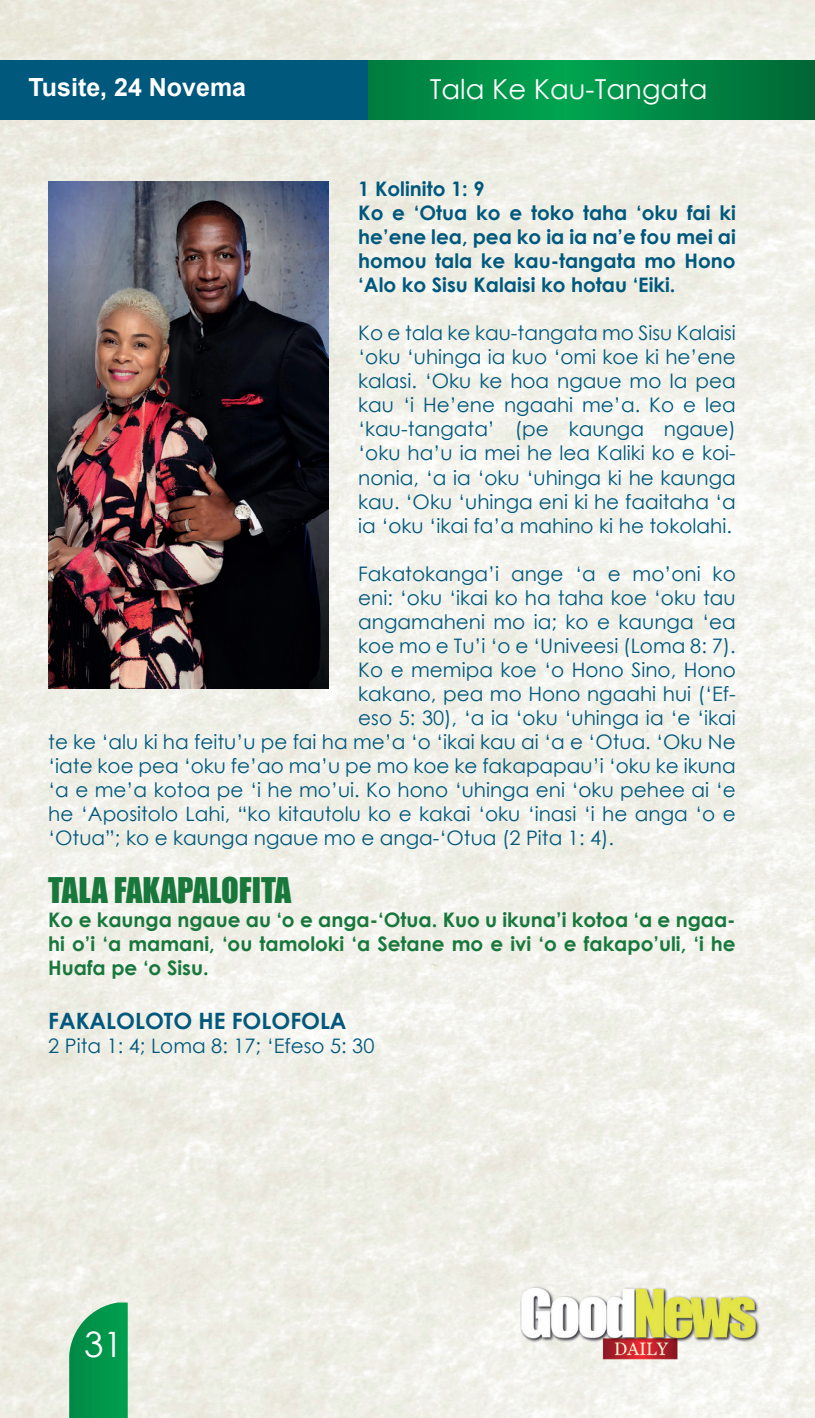
<style>
.page{position:relative;width:815px;height:1418px;background:#fff}
.page>*{position:absolute;margin:0;border:0;box-sizing:border-box;transform-origin:0 0}
.t1{font:35px "Century Gothic";color:#fff}
.t2{font:32.5px "Impact";color:#18783c}
.t3{font:27.5px "Century Gothic";color:#fff}
.t4{font:700 25px "Arial";color:#fff}
.t5{font:700 22.5px "Century Gothic";color:#00587c}
.t6{font:20px/24px "Century Gothic";color:#00587c;text-align:justify}
.t7{font:700 20px/24px "Century Gothic";color:#00587c}
.t8{font:700 20px/24px "Century Gothic";color:#18783c;text-align:justify}
</style>
<div class="page">
<img style="left:0;top:0;width:815px;height:1417px">
<svg style="left:368px;top:60px;width:447px;height:60px;background:#008944"></svg>
<div style="left:0;top:60px;width:368px;height:60px;background:#00587c"></div>
<svg style="left:69px;top:1302px;width:59px;height:115px;background:#1a9f5b"></svg>
<img style="left:516px;top:1285px;width:245px;height:76px">
<img style="left:48px;top:181px;width:280px;height:507px">
<p class="t4" style="left:28px;top:70px;width:219px">Tusite, 24 Novema</p>
<h3 class="t3" style="left:430px;top:69px;width:279px">Tala Ke Kau-Tangata</h3>
<p class="t7" style="left:358px;top:176px;width:379px">1 Kolinito 1: 9<br>Ko e ‘Otua ko e toko taha ‘oku fai ki he’ene lea, pea ko ia ia na’e fou mei ai homou tala ke kau-tangata mo Hono ‘Alo ko Sisu Kalaisi ko hotau ‘Eiki.</p>
<p class="t6" style="left:358px;top:321px;width:379px">Ko e tala ke kau-tangata mo Sisu Kalaisi ‘oku ‘uhinga ia kuo ‘omi koe ki he’ene kalasi. ‘Oku ke hoa ngaue mo Ia pea kau ‘i He’ene ngaahi me’a. Ko e lea ‘kau-tangata’ (pe kaunga ngaue) ‘oku ha’u ia mei he lea Kaliki ko e koi&shy;nonia, ‘a ia ‘oku ‘uhinga ki he kaunga kau. ‘Oku ‘uhinga eni ki he faaitaha ‘a ia ‘oku ‘ikai fa’a mahino ki he tokolahi.</p>
<p class="t6" style="left:358px;top:561px;width:379px">Fakatokanga’i ange ‘a e mo’oni ko</p>
<p class="t6" style="left:358px;top:585px;width:379px">eni: ‘oku ‘ikai ko ha taha koe ‘oku tau</p>
<p class="t6" style="left:358px;top:609px;width:379px">angamaheni mo ia; ko e kaunga ‘ea</p>
<p class="t6" style="left:358px;top:633px;width:379px">koe mo e Tu’i ‘o e ‘Univeesi (Loma 8: 7).</p>
<p class="t6" style="left:358px;top:657px;width:379px">Ko e memipa koe ‘o Hono Sino, Hono</p>
<p class="t6" style="left:358px;top:681px;width:379px">kakano, pea mo Hono ngaahi hui (‘Ef-</p>
<p class="t6" style="left:358px;top:705px;width:379px">eso 5: 30), ‘a ia ‘oku ‘uhinga ia ‘e ‘ikai</p>
<p class="t6" style="left:48px;top:729px;width:689px">te ke ‘alu ki ha feitu’u pe fai ha me’a ‘o ‘ikai kau ai ‘a e ‘Otua. ‘Oku Ne</p>
<p class="t6" style="left:48px;top:753px;width:689px">‘iate koe pea ‘oku fe’ao ma’u pe mo koe ke fakapapau’i ‘oku ke ikuna</p>
<p class="t6" style="left:48px;top:777px;width:689px">‘a e me’a kotoa pe ‘i he mo’ui. Ko hono ‘uhinga eni ‘oku pehee ai ‘e</p>
<p class="t6" style="left:48px;top:801px;width:689px">he ‘Apositolo Lahi, “ko kitautolu ko e kakai ‘oku ‘inasi ‘i he anga ‘o e</p>
<p class="t6" style="left:48px;top:825px;width:567px">‘Otua”; ko e kaunga ngaue mo e anga-‘Otua (2 Pita 1: 4).</p>
<h2 class="t2" style="left:48px;top:864px;width:245px">TALA FAKAPALOFITA</h2>
<p class="t8" style="left:48px;top:906px;width:689px">Ko e kaunga ngaue au ‘o e anga-‘Otua. Kuo u ikuna’i kotoa ‘a e ngaa&shy;hi o’i ‘a mamani, ‘ou tamoloki ‘a Setane mo e ivi ‘o e fakapo’uli, ‘i he Huafa pe ‘o Sisu.</p>
<p class="t5" style="left:48px;top:1003px;width:300px">FAKALOLOTO HE FOLOFOLA</p>
<p class="t6" style="left:48px;top:1033px;width:328px">2 Pita 1: 4; Loma 8: 17; ‘Efeso 5: 30</p>
<h1 class="t1" style="left:84px;top:1319px;width:40px">31</h1>
</div>
